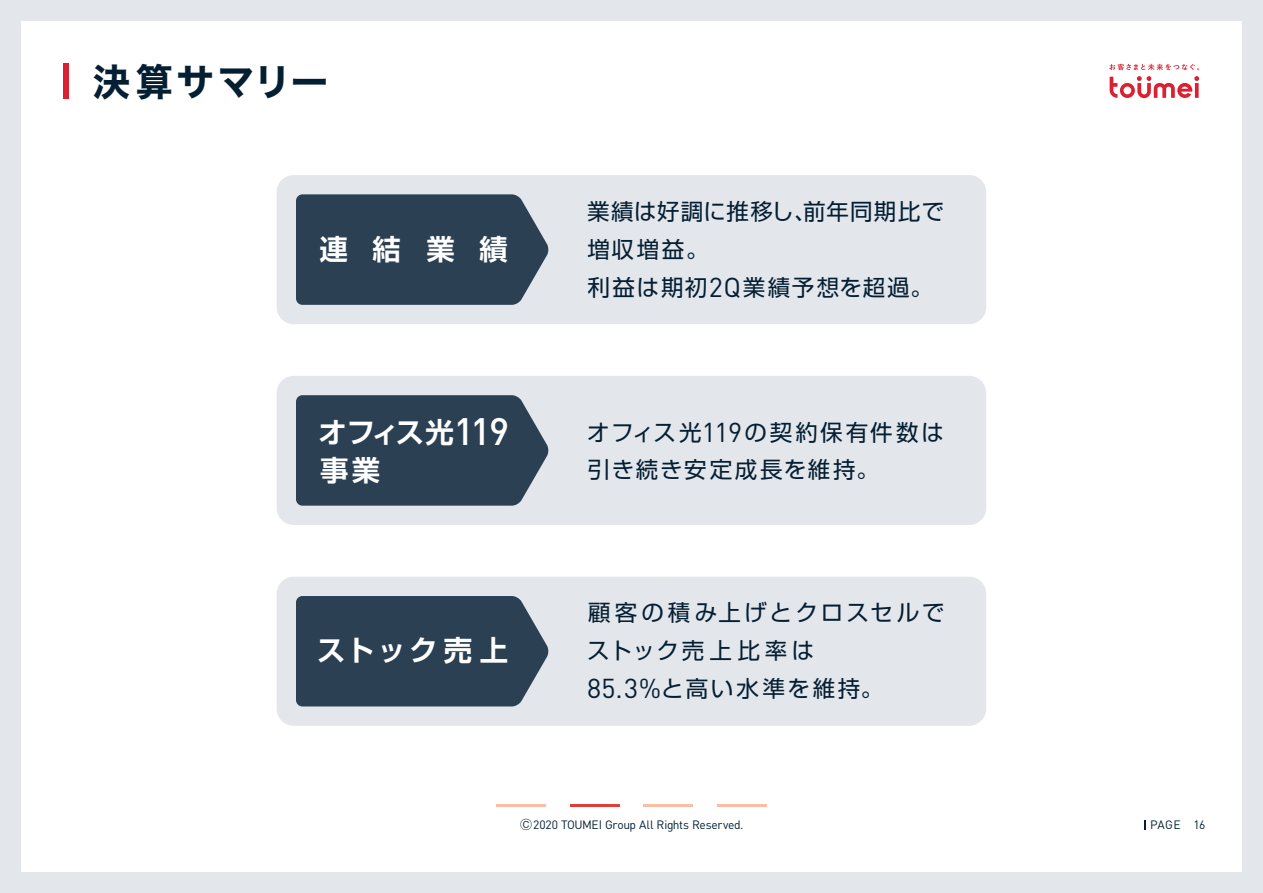
<style>
.page{position:relative;width:1263px;height:893px;background:#e3e6eb}
.page>*{position:absolute;margin:0;border:0;box-sizing:border-box;transform-origin:0 0}
.t1{font:37.5px "Hira Kaku Std W7";letter-spacing:.09em;color:#041e32}
.t2{font:700 28.35px/37.8px "Shin Go Pro De";letter-spacing:.12em;color:#fff}
.t3{font:22.5px/37.7px "Shin Go Pro";letter-spacing:.14em;color:#041e32}
.t4{font:22.5px/37.8px "Shin Go Pro";letter-spacing:.06em;color:#041e32}
.t5{font:22.5px/37.2px "Shin Go Pro";letter-spacing:.1em;color:#041e32}
.t6{font:12px "DIN Pro";letter-spacing:-.025em;color:#041e32}
.s1{font-family:"DIN Pro";font-size:27px}
.s2{font-family:"DIN Pro";font-weight:500;font-size:37.8px}
.s3{font-family:"Gothic BBB Pro";font-weight:500}
</style>
<div class="page">
<div style="left:21px;top:21px;width:1221px;height:851px;background:#fff"></div>
<svg style="left:1109px;top:76px;width:90px;height:22px"></svg>
<svg style="left:1109px;top:64px;width:90px;height:6px"></svg>
<div style="left:64px;top:64px;width:5px;height:35px;background:#da2031"></div>
<svg style="left:1144px;top:820px;width:2px;height:10px"></svg>
<hr style="left:496px;top:804px;width:50px;height:3px;background:#fabda6">
<hr style="left:570px;top:804px;width:49px;height:3px;background:#df3f38">
<hr style="left:643px;top:804px;width:50px;height:3px;background:#fabda6">
<hr style="left:717px;top:804px;width:50px;height:3px;background:#fabda6">
<div style="left:277px;top:577px;width:709px;height:149px;background:#e3e6eb;border-radius:17px"></div>
<div style="left:277px;top:175px;width:709px;height:149px;background:#e3e6eb;border-radius:17px"></div>
<div style="left:277px;top:376px;width:709px;height:149px;background:#e3e6eb;border-radius:17px"></div>
<svg style="left:296px;top:194px;width:253px;height:111px;background:#364a5c"></svg>
<svg style="left:296px;top:395px;width:253px;height:111px;background:#364a5c"></svg>
<div style="left:296px;top:596px;width:253px;height:110px;background:#2b4053"></div>
<h1 class="t1" style="left:93px;top:52px;width:237px">決算サマリー</h1>
<h2 class="t2" style="left:319px;top:227px;width:190px">連結業績</h2>
<h3 class="t4" style="left:587px;top:190px;width:359px">業績は好調に推移し、前年同期比で増収増益。<br>利益は期初<span class="s1">2Q</span>業績予想を超過。</h3>
<h2 class="t2" style="left:318px;top:410px;width:192px">オフィス光<span class="s2">119</span>事業</h2>
<h2 class="t2" style="left:317px;top:628px;width:192px">ストック売上</h2>
<h3 class="t5" style="left:587px;top:411px;width:358px">オフィス光<span class="s1">119</span>の契約保有件数は引き続き安定成長を維持。</h3>
<h3 class="t3" style="left:587px;top:591px;width:359px">顧客の積み上げとクロスセルでストック売上比率は<br><span class="s1">85.3%</span>と高い水準を維持。</h3>
<p class="t6" style="left:520px;top:815px;width:225px"><span class="s3">Ⓒ</span>2020 TOUMEI Group All Rights Reserved.</p>
<p class="t6" style="left:1150px;top:815px;width:57px">PAGE 16</p>
</div>
